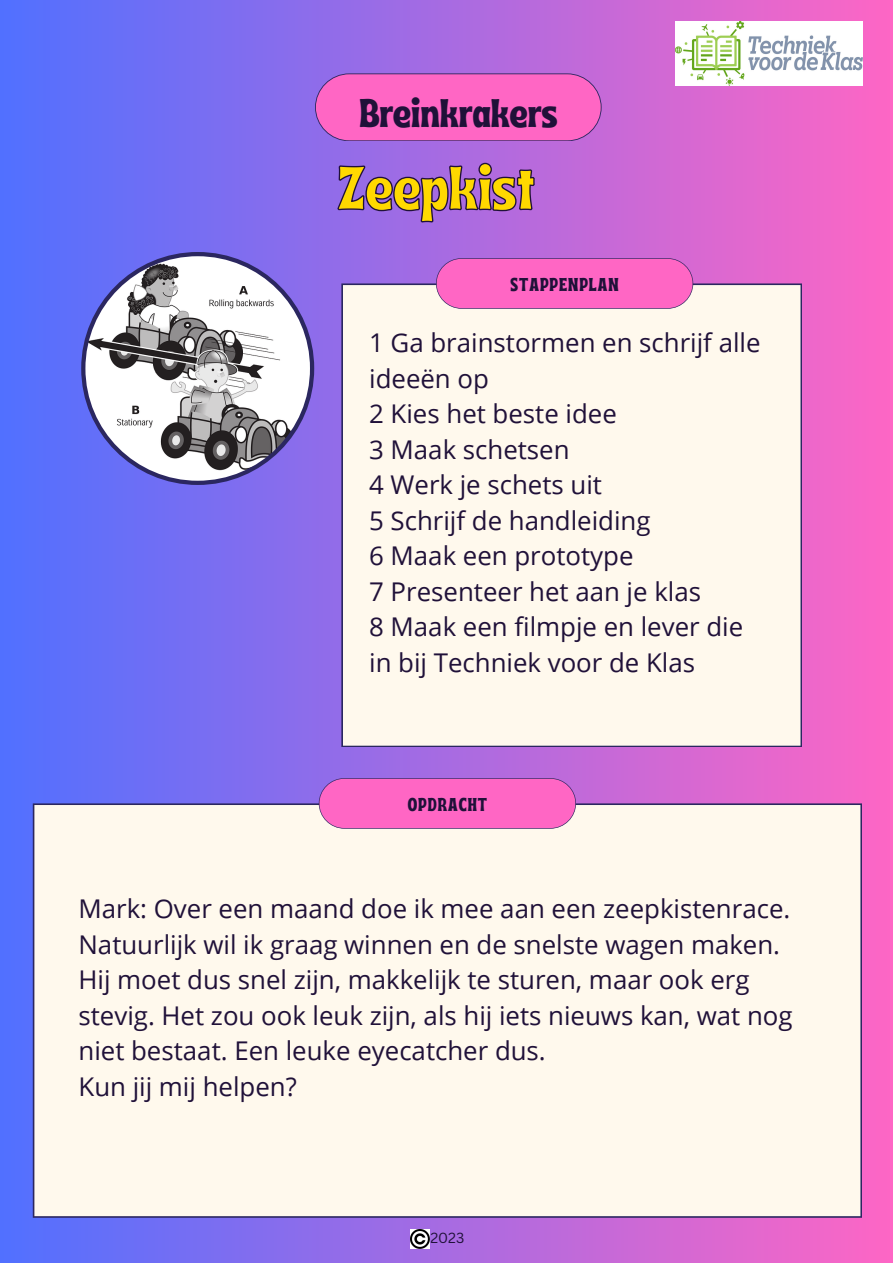
<style>
.page{position:relative;width:893px;height:1263px;background:#fff}
.page>*{position:absolute;margin:0;border:0;box-sizing:border-box;transform-origin:0 0}
.t1{font:61.43px "Ayr Tropika Island Int";color:#ffd900}
.t2{font:39.83px "Ayr Tropika Island Int";color:#201139}
.t3{font:25.8px/35.5px "Open Sans";color:#201139}
.t4{font:18.6px "Ayr Tropika Island Int";letter-spacing:.055em;color:#201139}
.t5{font:14.25px "Canva Sans";color:#201139}
</style>
<div class="page">
<div style="left:0;top:0;width:893px;height:1263px;background:linear-gradient(to right,#5170ff,#fe66c5)"></div>
<div style="left:341px;top:283px;width:461px;height:464px;background:#fff9ed"></div>
<div style="left:33px;top:803px;width:829px;height:415px;background:#fff9ed"></div>
<svg style="left:319px;top:778px;width:257px;height:51px;background:#f668c2"></svg>
<svg style="left:315px;top:73px;width:286px;height:68px;background:#f464c2"></svg>
<svg style="left:81px;top:252px;width:233px;height:233px"></svg>
<img style="left:676px;top:22px;width:186px;height:64px">
<img style="left:410px;top:1229px;width:19px;height:20px">
<svg style="left:436px;top:258px;width:257px;height:51px;background:#f767c2"></svg>
<svg style="left:337px;top:162px;width:198px;height:61px;background:#915eca"></svg>
<p class="t2" style="left:359px;top:75px;width:199px">Breinkrakers</p>
<p class="t1" style="left:336px;top:129px;width:200px">Zeepkist</p>
<p class="t4" style="left:510px;top:267px;width:110px">STAPPENPLAN</p>
<p class="t3" style="left:369px;top:324px;width:393px">1 Ga brainstormen en schrijf alle ideeën op</p>
<p class="t3" style="left:369px;top:395px;width:249px">2 Kies het beste idee</p>
<p class="t3" style="left:369px;top:431px;width:202px">3 Maak schetsen</p>
<p class="t3" style="left:369px;top:466px;width:234px">4 Werk je schets uit</p>
<p class="t3" style="left:369px;top:502px;width:283px">5 Schrijf de handleiding</p>
<p class="t3" style="left:369px;top:537px;width:266px">6 Maak een prototype</p>
<p class="t3" style="left:369px;top:573px;width:333px">7 Presenteer het aan je klas</p>
<p class="t3" style="left:369px;top:608px;width:375px">8 Maak een filmpje en lever die in bij Techniek voor de Klas</p>
<p class="t4" style="left:408px;top:787px;width:81px">OPDRACHT</p>
<p class="t3" style="left:78px;top:890px;width:715px">Mark: Over een maand doe ik mee aan een zeepkistenrace.<br>Natuurlijk wil ik graag winnen en de snelste wagen maken.<br>Hij moet dus snel zijn, makkelijk te sturen, maar ook erg stevig. Het zou ook leuk zijn, als hij iets nieuws kan, wat nog niet bestaat. Een leuke eyecatcher dus.</p>
<p class="t3" style="left:78px;top:1068px;width:220px">Kun jij mij helpen?</p>
<p class="t5" style="left:430px;top:1227px;width:35px">2023</p>
</div>
